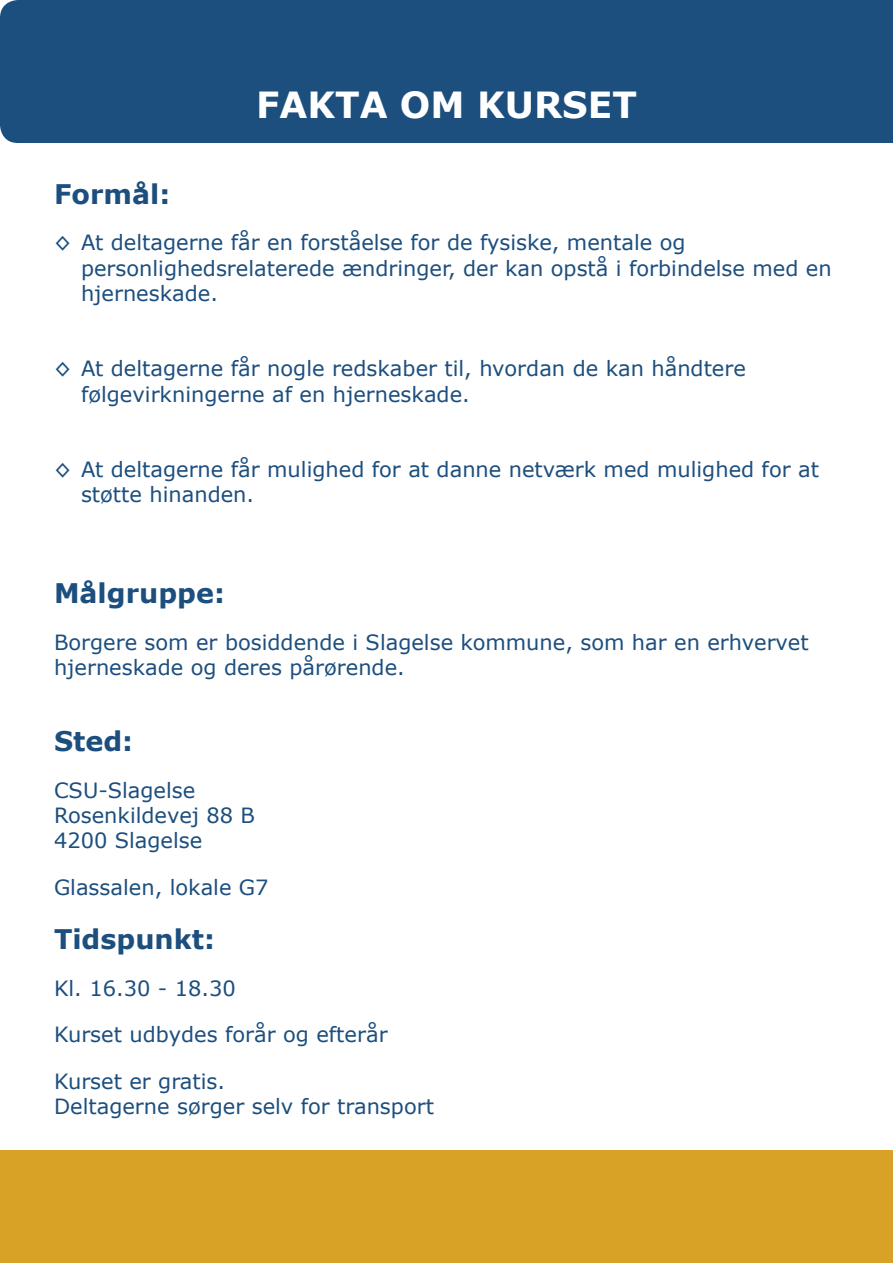
<style>
.page{position:relative;width:893px;height:1263px;background:#fff}
.page>*{position:absolute;margin:0;border:0;box-sizing:border-box;transform-origin:0 0}
.t1{font:700 36px "Verdana";color:#fff}
.t2{font:700 27px "Verdana";color:#1c4e7e}
.t3{font:21px/25.2px "Verdana";color:#1c4e7e}
</style>
<div class="page">
<div style="left:0;top:1150px;width:893px;height:113px;background:#d8a227"></div>
<div style="left:0;top:0;width:893px;height:143px;background:#1c4e7e"></div>
<p class="t1" style="left:256px;top:79px;width:382px">FAKTA OM KURSET</p>
<p class="t2" style="left:54px;top:175px;width:118px">Formål:</p>
<p class="t3" style="left:81px;top:230px;width:752px;text-indent:-27px">◊ At deltagerne får en forståelse for de fysiske, mentale og personlighedsrelaterede ændringer, der kan opstå i forbindelse med en hjerneskade.</p>
<p class="t3" style="left:81px;top:356px;width:666px;text-indent:-27px">◊ At deltagerne får nogle redskaber til, hvordan de kan håndtere følgevirkningerne af en hjerneskade.</p>
<p class="t3" style="left:81px;top:457px;width:739px;text-indent:-27px">◊ At deltagerne får mulighed for at danne netværk med mulighed for at støtte hinanden.</p>
<p class="t2" style="left:54px;top:574px;width:172px">Målgruppe:</p>
<p class="t3" style="left:54px;top:629px;width:756px">Borgere som er bosiddende i Slagelse kommune, som har en erhvervet hjerneskade og deres pårørende.</p>
<p class="t2" style="left:54px;top:722px;width:81px">Sted:</p>
<p class="t3" style="left:54px;top:777px;width:143px">CSU-Slagelse</p>
<p class="t3" style="left:54px;top:802px;width:203px">Rosenkildevej 88 B</p>
<p class="t3" style="left:54px;top:827px;width:150px">4200 Slagelse</p>
<p class="t3" style="left:54px;top:874px;width:216px">Glassalen, lokale G7</p>
<p class="t2" style="left:54px;top:920px;width:163px">Tidspunkt:</p>
<p class="t3" style="left:54px;top:975px;width:183px">Kl. 16.30 - 18.30</p>
<p class="t3" style="left:54px;top:1022px;width:335px">Kurset udbydes forår og efterår</p>
<p class="t3" style="left:54px;top:1069px;width:173px">Kurset er gratis.</p>
<p class="t3" style="left:54px;top:1094px;width:381px">Deltagerne sørger selv for transport</p>
</div>
